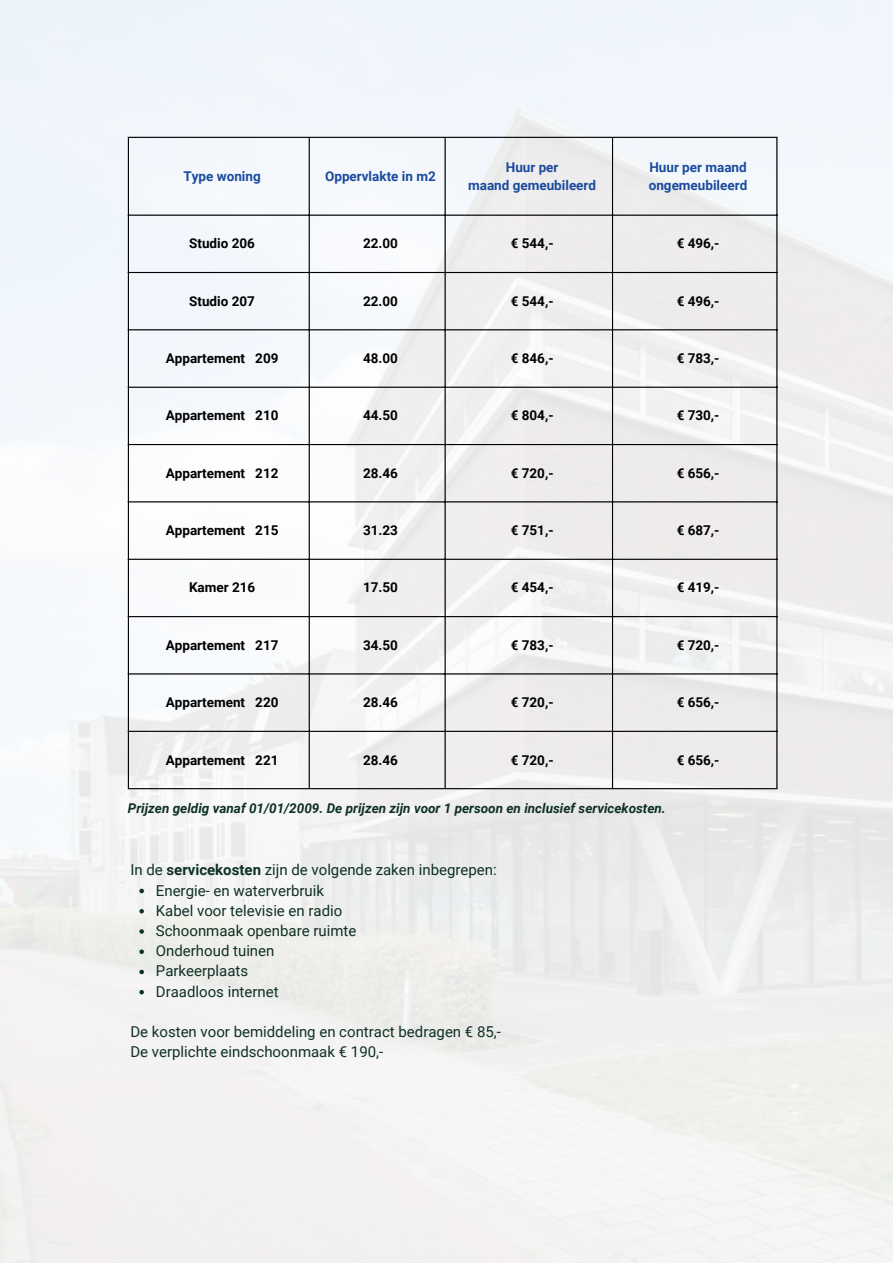
<style>
.page{position:relative;width:893px;height:1264px;background:#fff}
.page>*{position:absolute;margin:0;border:0;box-sizing:border-box;transform-origin:0 0}
.t1{font:15px/20.2px "Roboto";color:#0e3025}
.t2{font:700 13.5px "Roboto";color:#000}
.t3{font:italic 700 13.5px "Roboto";color:#0e3025}
.t4{font:700 13.5px/18px "Roboto";color:#1b4b9d;text-align:center}
.s1{font-weight:700}
</style>
<div class="page">
<img style="left:0;top:0;width:892px;height:1262px">
<hr style="left:128px;top:138px;width:1px;height:650px;background:#000">
<hr style="left:308px;top:138px;width:2px;height:650px;background:#000">
<hr style="left:444px;top:138px;width:1px;height:650px;background:#000">
<hr style="left:612px;top:138px;width:1px;height:650px;background:#000">
<hr style="left:776px;top:138px;width:1px;height:650px;background:#000">
<hr style="left:128px;top:137px;width:649px;height:1px;background:#000">
<hr style="left:128px;top:214px;width:649px;height:2px;background:#000">
<hr style="left:128px;top:272px;width:649px;height:1px;background:#000">
<hr style="left:128px;top:329px;width:649px;height:1px;background:#000">
<hr style="left:128px;top:386px;width:649px;height:2px;background:#000">
<hr style="left:128px;top:444px;width:649px;height:1px;background:#000">
<hr style="left:128px;top:501px;width:649px;height:1px;background:#000">
<hr style="left:128px;top:558px;width:649px;height:2px;background:#000">
<hr style="left:128px;top:616px;width:649px;height:1px;background:#000">
<hr style="left:128px;top:673px;width:649px;height:1px;background:#000">
<hr style="left:128px;top:730px;width:649px;height:2px;background:#000">
<hr style="left:128px;top:788px;width:649px;height:1px;background:#000">
<svg style="left:139px;top:888px;width:5px;height:5px"></svg>
<svg style="left:139px;top:909px;width:5px;height:4px"></svg>
<svg style="left:139px;top:929px;width:5px;height:4px"></svg>
<svg style="left:139px;top:949px;width:5px;height:5px"></svg>
<svg style="left:139px;top:969px;width:5px;height:5px"></svg>
<svg style="left:139px;top:989px;width:5px;height:5px"></svg>
<p class="t4" style="left:183px;top:167px;width:79px">Type woning</p>
<p class="t4" style="left:325px;top:167px;width:112px">Oppervlakte in m2</p>
<p class="t4" style="left:468px;top:158px;width:129px">Huur per<br>maand gemeubileerd</p>
<p class="t4" style="left:648px;top:158px;width:100px;text-align:left">Huur per maand ongemeubileerd</p>
<p class="t2" style="left:189px;top:236px;width:67px">Studio 206</p>
<p class="t2" style="left:363px;top:236px;width:36px">22.00</p>
<p class="t2" style="left:510px;top:236px;width:44px">€ 544,-</p>
<p class="t2" style="left:676px;top:236px;width:44px">€ 496,-</p>
<p class="t2" style="left:189px;top:293px;width:67px">Studio 207</p>
<p class="t2" style="left:363px;top:293px;width:36px">22.00</p>
<p class="t2" style="left:510px;top:293px;width:44px">€ 544,-</p>
<p class="t2" style="left:676px;top:293px;width:44px">€ 496,-</p>
<p class="t2" style="left:166px;top:350px;width:114px">Appartement 209</p>
<p class="t2" style="left:363px;top:350px;width:36px">48.00</p>
<p class="t2" style="left:510px;top:350px;width:44px">€ 846,-</p>
<p class="t2" style="left:676px;top:350px;width:44px">€ 783,-</p>
<p class="t2" style="left:166px;top:408px;width:114px">Appartement 210</p>
<p class="t2" style="left:363px;top:408px;width:36px">44.50</p>
<p class="t2" style="left:510px;top:408px;width:44px">€ 804,-</p>
<p class="t2" style="left:676px;top:408px;width:44px">€ 730,-</p>
<p class="t2" style="left:166px;top:465px;width:114px">Appartement 212</p>
<p class="t2" style="left:363px;top:465px;width:36px">28.46</p>
<p class="t2" style="left:510px;top:465px;width:44px">€ 720,-</p>
<p class="t2" style="left:676px;top:465px;width:44px">€ 656,-</p>
<p class="t2" style="left:166px;top:522px;width:114px">Appartement 215</p>
<p class="t2" style="left:363px;top:522px;width:36px">31.23</p>
<p class="t2" style="left:510px;top:522px;width:44px">€ 751,-</p>
<p class="t2" style="left:676px;top:522px;width:44px">€ 687,-</p>
<p class="t2" style="left:189px;top:580px;width:68px">Kamer 216</p>
<p class="t2" style="left:363px;top:580px;width:36px">17.50</p>
<p class="t2" style="left:510px;top:580px;width:44px">€ 454,-</p>
<p class="t2" style="left:676px;top:580px;width:44px">€ 419,-</p>
<p class="t2" style="left:166px;top:637px;width:114px">Appartement 217</p>
<p class="t2" style="left:363px;top:637px;width:36px">34.50</p>
<p class="t2" style="left:510px;top:637px;width:44px">€ 783,-</p>
<p class="t2" style="left:676px;top:637px;width:44px">€ 720,-</p>
<p class="t2" style="left:166px;top:694px;width:114px">Appartement 220</p>
<p class="t2" style="left:363px;top:694px;width:36px">28.46</p>
<p class="t2" style="left:510px;top:694px;width:44px">€ 720,-</p>
<p class="t2" style="left:676px;top:694px;width:44px">€ 656,-</p>
<p class="t2" style="left:166px;top:752px;width:114px">Appartement 221</p>
<p class="t2" style="left:363px;top:752px;width:36px">28.46</p>
<p class="t2" style="left:510px;top:752px;width:44px">€ 720,-</p>
<p class="t2" style="left:676px;top:752px;width:44px">€ 656,-</p>
<p class="t3" style="left:128px;top:800px;width:539px">Prijzen geldig vanaf 01/01/2009. De prijzen zijn voor 1 persoon en inclusief servicekosten.</p>
<p class="t1" style="left:130px;top:860px;width:368px">In de <span class="s1">servicekosten</span> zijn de volgende zaken inbegrepen:</p>
<p class="t1" style="left:156px;top:880px;width:202px">Energie- en waterverbruik<br>Kabel voor televisie en radio<br>Schoonmaak openbare ruimte<br>Onderhoud tuinen<br>Parkeerplaats<br>Draadloos internet</p>
<p class="t1" style="left:130px;top:1021px;width:372px">De kosten voor bemiddeling en contract bedragen € 85,-<br>De verplichte eindschoonmaak € 190,-</p>
</div>
